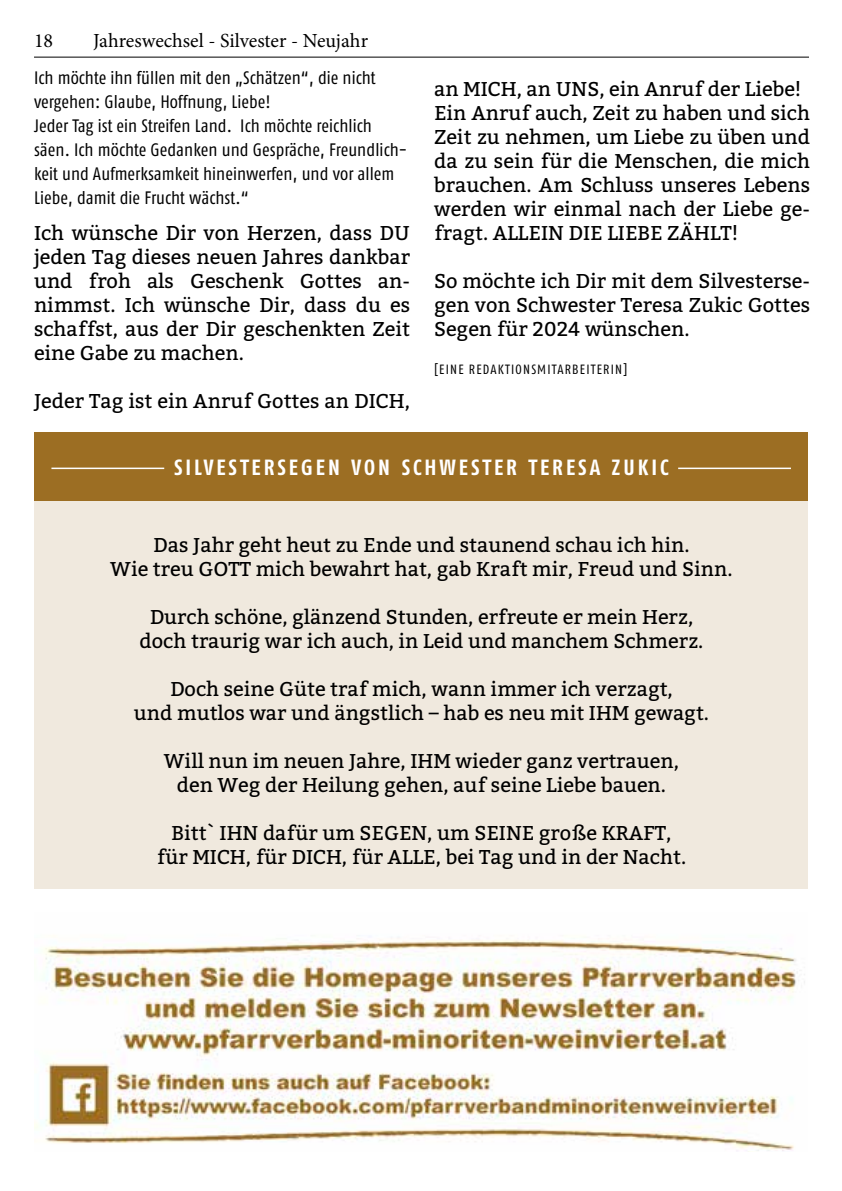
<style>
.page{position:relative;width:842px;height:1191px;background:#fff}
.page>*{position:absolute;margin:0;border:0;box-sizing:border-box;transform-origin:0 0}
.t1{font:700 22px "Fago Co";letter-spacing:.135em;color:#fff}
.t2{font:20px/24px "Bitter";color:#000;text-align:center}
.t3{font:20px "Minion Pro";color:#000}
.t4{font:18px/24px "Fago Co";letter-spacing:.005em;color:#000}
.t5{font:13.4px "Fago Co";letter-spacing:.09em;color:#000}
</style>
<div class="page">
<hr style="left:34px;top:57px;width:775px;height:1px;background:#000">
<div style="left:34px;top:479px;width:774px;height:410px;background:#f0e9de"></div>
<div style="left:34px;top:433px;width:774px;height:68px;background:#9c6e23"></div>
<hr style="left:51px;top:467px;width:740px;height:2px;background:#fff">
<div style="left:164px;top:458px;width:514px;height:20px;background:#9c6e23"></div>
<img style="left:34px;top:940px;width:771px;height:211px">
<p class="t3" style="left:34px;top:27px;width:21px">18</p>
<p class="t3" style="left:93px;top:27px;width:276px">Jahreswechsel - Silvester - Neujahr</p>
<p class="t4" style="left:34px;top:65px;width:375px">Ich möchte ihn füllen mit den „Schätzen“, die nicht vergehen: Glaube, Hoffnung, Liebe!<br>Jeder Tag ist ein Streifen Land. Ich möchte reichlich säen. Ich möchte Gedanken und Gespräche, Freundlich&shy;keit und Aufmerksamkeit hineinwerfen, und vor allem Liebe, damit die Frucht wächst.“</p>
<p class="t2" style="left:34px;top:221px;width:378px;text-align:justify">Ich wünsche Dir von Herzen, dass DU jeden Tag dieses neuen Jahres dankbar und froh als Geschenk Gottes an&shy;nimmst. Ich wünsche Dir, dass du es schaffst, aus der Dir geschenkten Zeit eine Gabe zu machen.</p>
<p class="t2" style="left:34px;top:389px;width:377px">Jeder Tag ist ein Anruf Gottes an DICH,</p>
<p class="t2" style="left:434px;top:77px;width:378px;text-align:left">an MICH, an UNS, ein Anruf der Liebe!<br>Ein Anruf auch, Zeit zu haben und sich Zeit zu nehmen, um Liebe zu üben und da zu sein für die Menschen, die mich brauchen. Am Schluss unseres Lebens werden wir einmal nach der Liebe ge&shy;fragt. ALLEIN DIE LIEBE ZÄHLT!</p>
<p class="t2" style="left:434px;top:269px;width:378px;text-align:justify">So möchte ich Dir mit dem Silvesterse&shy;gen von Schwester Teresa Zukic Gottes Segen für 2024 wünschen.</p>
<p class="t5" style="left:434px;top:362px;width:195px">[EINE REDAKTIONSMITARBEITERIN]</p>
<p class="t1" style="left:174px;top:454px;width:496px">SILVESTERSEGEN VON SCHWESTER TERESA ZUKIC</p>
<p class="t2" style="left:110px;top:533px;width:624px">Das Jahr geht heut zu Ende und staunend schau ich hin.<br>Wie treu GOTT mich bewahrt hat, gab Kraft mir, Freud und Sinn.</p>
<p class="t2" style="left:140px;top:605px;width:565px">Durch schöne, glänzend Stunden, erfreute er mein Herz, doch traurig war ich auch, in Leid und manchem Schmerz.</p>
<p class="t2" style="left:134px;top:677px;width:577px">Doch seine Güte traf mich, wann immer ich verzagt,<br>und mutlos war und ängstlich – hab es neu mit IHM gewagt.</p>
<p class="t2" style="left:164px;top:749px;width:517px">Will nun im neuen Jahre, IHM wieder ganz vertrauen, den Weg der Heilung gehen, auf seine Liebe bauen.</p>
<p class="t2" style="left:157px;top:821px;width:531px">Bitt` IHN dafür um SEGEN, um SEINE große KRAFT, für MICH, für DICH, für ALLE, bei Tag und in der Nacht.</p>
</div>
